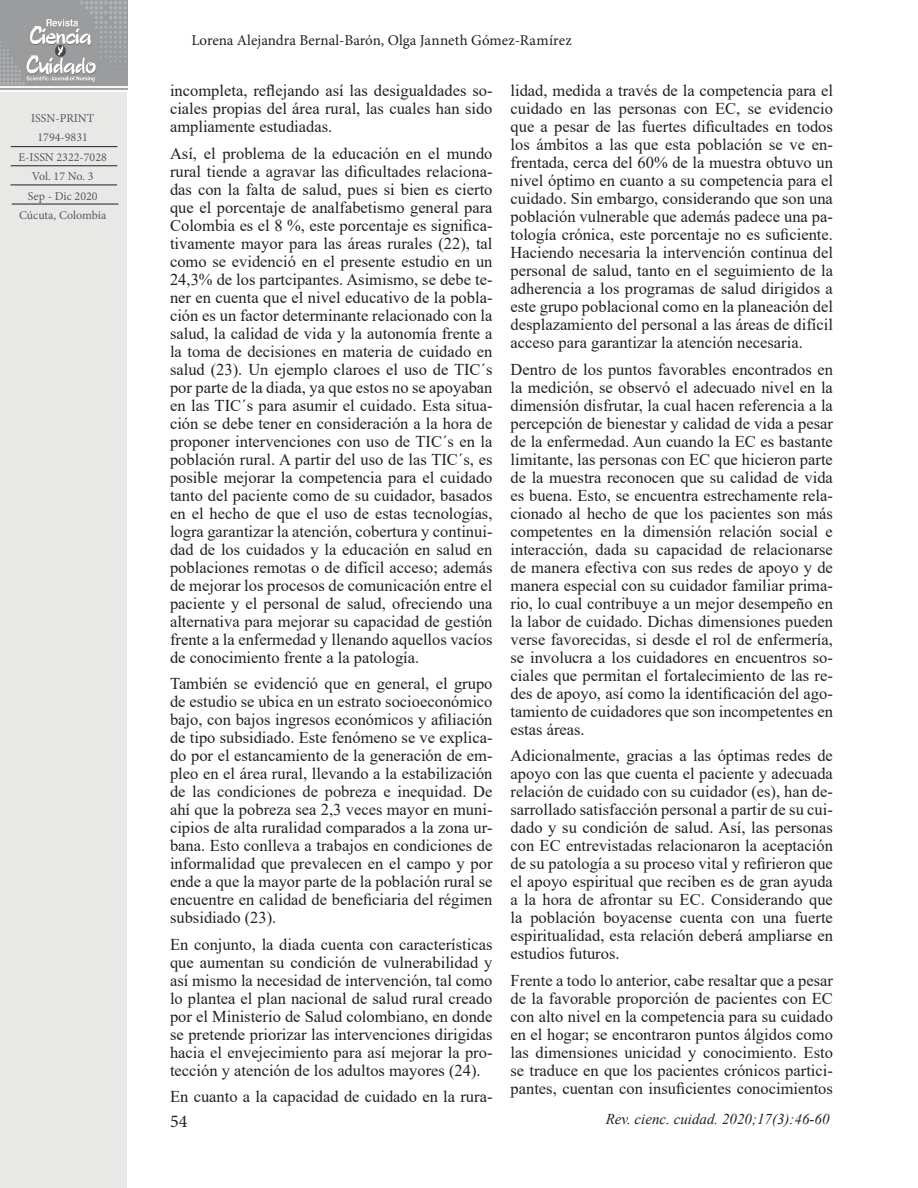
<style>
.page{position:relative;width:918px;height:1188px;background:#fff}
.page>*{position:absolute;margin:0;border:0;box-sizing:border-box;transform-origin:0 0}
.t1{font:18px "Minion Pro";color:#231f20}
.t2{font:16.5px/18px "Times New Roman";color:#231f20;text-align:justify}
.t3{font:15px "Minion Pro";color:#231f20}
.Pie_-_Abreviatura_de{font:italic 15px "Times New Roman";color:#231f20}
.t4{font:12px "Minion Pro";color:#57585a}
</style>
<div class="page">
<div style="left:0;top:91px;width:126px;height:1097px;background:#e8e9e7"></div>
<img style="left:0;top:0;width:128px;height:90px">
<hr style="left:11px;top:146px;width:106px;height:1px;background:#231f20">
<hr style="left:11px;top:165px;width:106px;height:1px;background:#231f20">
<hr style="left:10px;top:185px;width:107px;height:1px;background:#231f20">
<hr style="left:12px;top:204px;width:106px;height:1px;background:#231f20">
<p class="t4" style="left:31px;top:110px;width:65px">ISSN-PRINT</p>
<p class="t4" style="left:38px;top:129px;width:52px">1794-9831</p>
<p class="t4" style="left:19px;top:149px;width:90px">E-ISSN 2322-7028</p>
<p class="t4" style="left:32px;top:168px;width:63px">Vol. 17 No. 3</p>
<p class="t4" style="left:28px;top:188px;width:71px">Sep - Dic 2020</p>
<p class="t4" style="left:19px;top:207px;width:89px">Cúcuta, Colombia</p>
<p class="t3" style="left:191px;top:30px;width:382px">Lorena Alejandra Bernal-Barón, Olga Janneth Gómez-Ramírez</p>
<p class="t2" style="left:170px;top:81px;width:324px">incompleta, reflejando así las desigualdades so&shy;ciales propias del área rural, las cuales han sido ampliamente estudiadas.</p>
<p class="t2" style="left:170px;top:144px;width:324px">Así, el problema de la educación en el mundo rural tiende a agravar las dificultades relaciona&shy;das con la falta de salud, pues si bien es cierto que el porcentaje de analfabetismo general para Colombia es el 8 %, este porcentaje es significa&shy;tivamente mayor para las áreas rurales (22), tal como se evidenció en el presente estudio en un 24,3% de los partcipantes. Asimismo, se debe te&shy;ner en cuenta que el nivel educativo de la pobla&shy;ción es un factor determinante relacionado con la salud, la calidad de vida y la autonomía frente a la toma de decisiones en materia de cuidado en salud (23). Un ejemplo claroes el uso de TIC´s por parte de la diada, ya que estos no se apoyaban en las TIC´s para asumir el cuidado. Esta situa&shy;ción se debe tener en consideración a la hora de proponer intervenciones con uso de TIC´s en la población rural. A partir del uso de las TIC´s, es posible mejorar la competencia para el cuidado tanto del paciente como de su cuidador, basados en el hecho de que el uso de estas tecnologías, logra garantizar la atención, cobertura y continui&shy;dad de los cuidados y la educación en salud en poblaciones remotas o de difícil acceso; además de mejorar los procesos de comunicación entre el paciente y el personal de salud, ofreciendo una alternativa para mejorar su capacidad de gestión frente a la enfermedad y llenando aquellos vacíos de conocimiento frente a la patología.</p>
<p class="t2" style="left:170px;top:674px;width:324px">También se evidenció que en general, el grupo de estudio se ubica en un estrato socioeconómico bajo, con bajos ingresos económicos y afiliación de tipo subsidiado. Este fenómeno se ve explica&shy;do por el estancamiento de la generación de em&shy;pleo en el área rural, llevando a la estabilización de las condiciones de pobreza e inequidad. De ahí que la pobreza sea 2,3 veces mayor en muni&shy;cipios de alta ruralidad comparados a la zona ur&shy;bana. Esto conlleva a trabajos en condiciones de informalidad que prevalecen en el campo y por ende a que la mayor parte de la población rural se encuentre en calidad de beneficiaria del régimen subsidiado (23).</p>
<p class="t2" style="left:170px;top:935px;width:324px">En conjunto, la diada cuenta con características que aumentan su condición de vulnerabilidad y así mismo la necesidad de intervención, tal como lo plantea el plan nacional de salud rural creado por el Ministerio de Salud colombiano, en donde se pretende priorizar las intervenciones dirigidas hacia el envejecimiento para así mejorar la pro&shy;tección y atención de los adultos mayores (24).</p>
<p class="t2" style="left:170px;top:1087px;width:324px">En cuanto a la capacidad de cuidado en la rura-</p>
<p class="t1" style="left:170px;top:1109px;width:19px">54</p>
<p class="t2" style="left:511px;top:81px;width:324px">lidad, medida a través de la competencia para el cuidado en las personas con EC, se evidencio que a pesar de las fuertes dificultades en todos los ámbitos a las que esta población se ve en&shy;frentada, cerca del 60% de la muestra obtuvo un nivel óptimo en cuanto a su competencia para el cuidado. Sin embargo, considerando que son una población vulnerable que además padece una pa&shy;tología crónica, este porcentaje no es suficiente.<br>Haciendo necesaria la intervención continua del personal de salud, tanto en el seguimiento de la adherencia a los programas de salud dirigidos a este grupo poblacional como en la planeación del desplazamiento del personal a las áreas de difícil acceso para garantizar la atención necesaria.</p>
<p class="t2" style="left:511px;top:360px;width:324px">Dentro de los puntos favorables encontrados en la medición, se observó el adecuado nivel en la dimensión disfrutar, la cual hacen referencia a la percepción de bienestar y calidad de vida a pesar de la enfermedad. Aun cuando la EC es bastante limitante, las personas con EC que hicieron parte de la muestra reconocen que su calidad de vida es buena. Esto, se encuentra estrechamente rela&shy;cionado al hecho de que los pacientes son más competentes en la dimensión relación social e interacción, dada su capacidad de relacionarse de manera efectiva con sus redes de apoyo y de manera especial con su cuidador familiar prima&shy;rio, lo cual contribuye a un mejor desempeño en la labor de cuidado. Dichas dimensiones pueden verse favorecidas, si desde el rol de enfermería, se involucra a los cuidadores en encuentros so&shy;ciales que permitan el fortalecimiento de las re&shy;des de apoyo, así como la identificación del ago&shy;tamiento de cuidadores que son incompetentes en estas áreas.</p>
<p class="t2" style="left:511px;top:746px;width:324px">Adicionalmente, gracias a las óptimas redes de apoyo con las que cuenta el paciente y adecuada relación de cuidado con su cuidador (es), han de&shy;sarrollado satisfacción personal a partir de su cui&shy;dado y su condición de salud. Así, las personas con EC entrevistadas relacionaron la aceptación de su patología a su proceso vital y refirieron que el apoyo espiritual que reciben es de gran ayuda a la hora de afrontar su EC. Considerando que la población boyacense cuenta con una fuerte espiritualidad, esta relación deberá ampliarse en estudios futuros.</p>
<p class="t2" style="left:511px;top:971px;width:324px">Frente a todo lo anterior, cabe resaltar que a pesar de la favorable proporción de pacientes con EC con alto nivel en la competencia para su cuidado en el hogar; se encontraron puntos álgidos como las dimensiones unicidad y conocimiento. Esto se traduce en que los pacientes crónicos partici&shy;pantes, cuentan con insuficientes conocimientos</p>
<p class="Pie_-_Abreviatura_de" style="left:606px;top:1109px;width:225px">Rev. cienc. cuidad. 2020;17(3):46-60</p>
</div>
